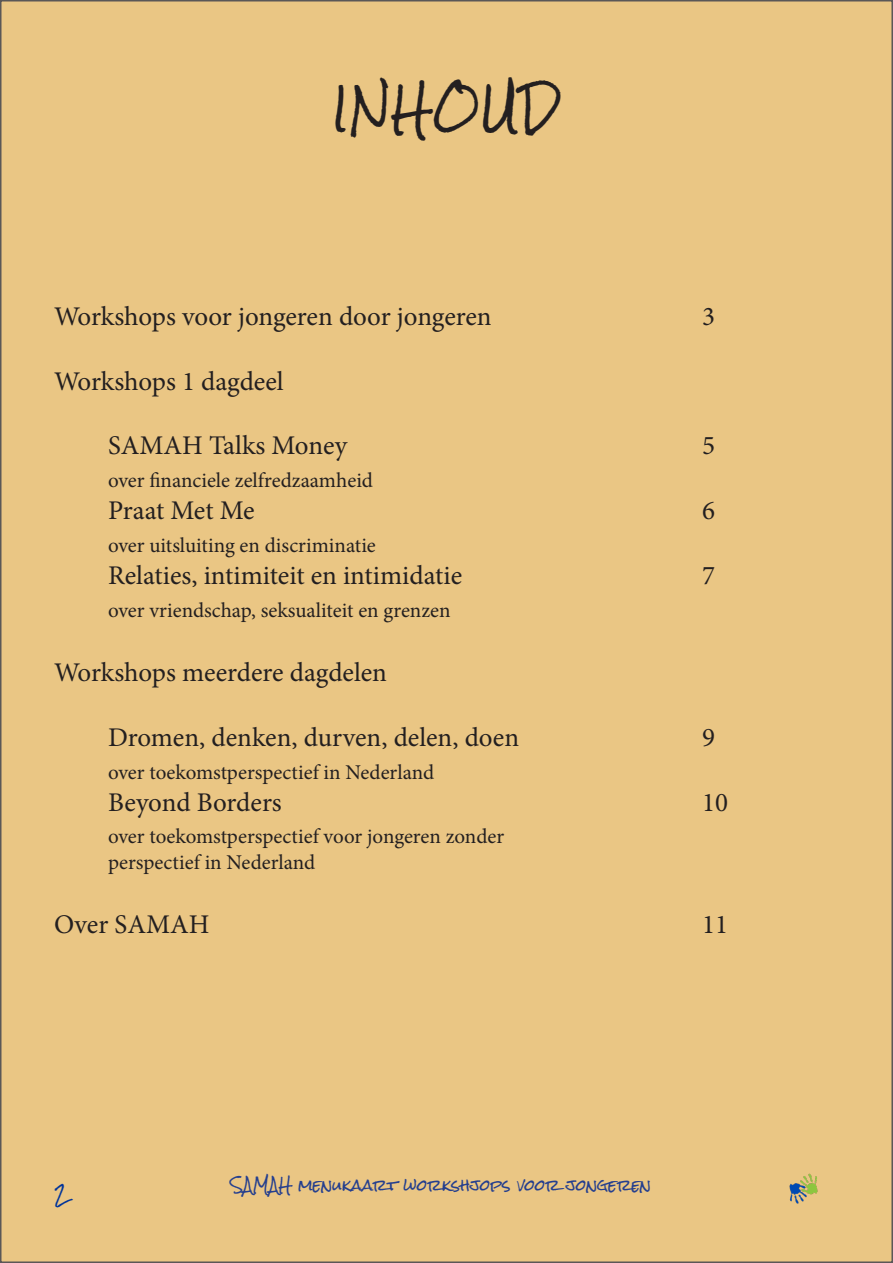
<style>
.page{position:relative;width:893px;height:1263px;background:#fff}
.page>*{position:absolute;margin:0;border:0;box-sizing:border-box;transform-origin:0 0}
.t1{font:45px "Rock Salt Pro";color:#231f20}
.t2{font:27px "Minion Pro";color:#231f20}
.t3{font:21px "Minion Pro";color:#231f20}
.t4{font:18px "Rock Salt Pro";color:#039}
.t5{font:15px "Rock Salt Pro";color:#253f8e}
</style>
<div class="page">
<div style="left:1px;top:1px;width:891px;height:1261px;background:#eac684"></div>
<img style="left:789px;top:1173px;width:29px;height:31px">
<p class="t1" style="left:333px;top:85px;width:229px">INHOUD</p>
<p class="t2" style="left:54px;top:298px;width:439px">Workshops voor jongeren door jongeren</p>
<p class="t2" style="left:702px;top:298px;width:14px">3</p>
<p class="t2" style="left:54px;top:363px;width:231px">Workshops 1 dagdeel</p>
<p class="t2" style="left:108px;top:428px;width:241px">SAMAH Talks Money</p>
<p class="t2" style="left:702px;top:428px;width:14px">5</p>
<p class="t3" style="left:108px;top:466px;width:267px">over financiele zelfredzaamheid</p>
<p class="t2" style="left:108px;top:493px;width:148px">Praat Met Me</p>
<p class="t2" style="left:702px;top:493px;width:14px">6</p>
<p class="t3" style="left:108px;top:531px;width:269px">over uitsluiting en discriminatie</p>
<p class="t2" style="left:108px;top:557px;width:356px">Relaties, intimiteit en intimidatie</p>
<p class="t2" style="left:702px;top:557px;width:14px">7</p>
<p class="t3" style="left:108px;top:596px;width:344px">over vriendschap, seksualiteit en grenzen</p>
<p class="t2" style="left:54px;top:655px;width:335px">Workshops meerdere dagdelen</p>
<p class="t2" style="left:108px;top:719px;width:413px">Dromen, denken, durven, delen, doen</p>
<p class="t2" style="left:702px;top:719px;width:14px">9</p>
<p class="t3" style="left:108px;top:758px;width:328px">over toekomstperspectief in Nederland</p>
<p class="t2" style="left:108px;top:784px;width:175px">Beyond Borders</p>
<p class="t2" style="left:702px;top:784px;width:27px">10</p>
<p class="t3" style="left:108px;top:822px;width:398px">over toekomstperspectief voor jongeren zonder</p>
<p class="t3" style="left:108px;top:848px;width:209px">perspectief in Nederland</p>
<p class="t2" style="left:54px;top:907px;width:157px">Over SAMAH</p>
<p class="t2" style="left:702px;top:907px;width:27px">11</p>
<p class="t4" style="left:54px;top:1184px;width:15px">2</p>
<p class="t5" style="left:231px;top:1177px;width:422px">SAMAH menukaart workshjops voor jongeren</p>
</div>
